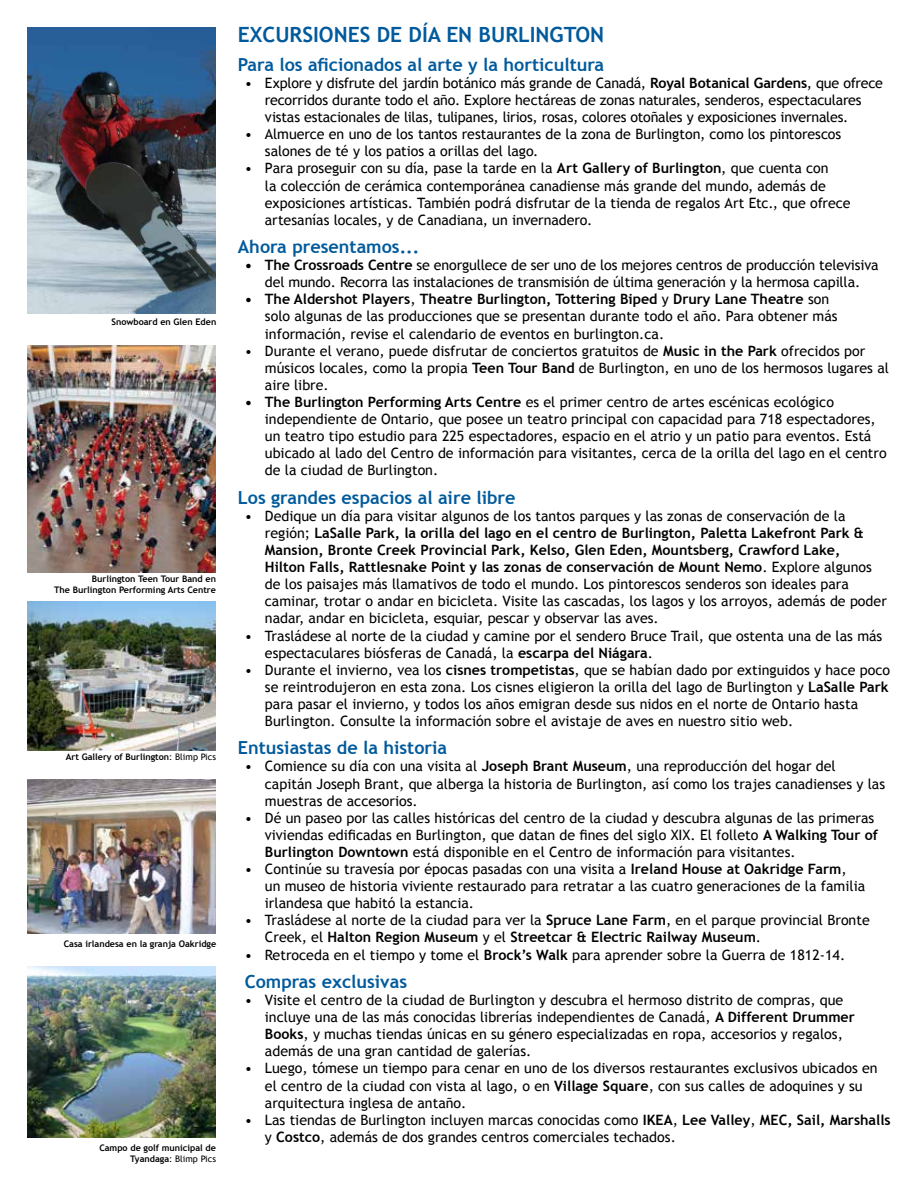
<style>
.page{position:relative;width:918px;height:1188px;background:#fff}
.page>*{position:absolute;margin:0;border:0;box-sizing:border-box;transform-origin:0 0}
.t1{font:700 21px "Trebuchet MS";color:#005a9c}
.t2{font:700 18px "Trebuchet MS";color:#005a9c}
.t3{font:14.25px/17.1px "Trebuchet MS";color:#000}
.t4{font:700 9px/10.8px "Trebuchet MS";color:#000;text-align:right}
.s1{font-weight:400}
.s2{font-weight:700}
</style>
<div class="page">
<img style="left:27px;top:27px;width:189px;height:287px">
<img style="left:27px;top:602px;width:189px;height:148px">
<img style="left:27px;top:779px;width:189px;height:155px">
<img style="left:27px;top:966px;width:189px;height:172px">
<img style="left:27px;top:346px;width:189px;height:226px">
<p class="t4" style="left:111px;top:316px;width:106px">Snowboard en Glen Eden</p>
<p class="t4" style="left:54px;top:573px;width:163px">Burlington Teen Tour Band en<br>The Burlington Performing Arts Centre</p>
<p class="t4" style="left:66px;top:751px;width:152px">Art Gallery of Burlington<span class="s1">: Blimp Pics</span></p>
<p class="t4" style="left:64px;top:938px;width:154px">Casa irlandesa en la granja Oakridge</p>
<p class="t4" style="left:99px;top:1143px;width:118px">Campo de golf municipal de<br>Tyandaga<span class="s1">: Blimp Pics</span></p>
<h1 class="t1" style="left:238px;top:22px;width:368px">EXCURSIONES DE DÍA EN BURLINGTON</h1>
<p class="t2" style="left:238px;top:53px;width:368px">Para los aficionados al arte y la horticultura</p>
<p class="t3" style="left:265px;top:75px;width:620px;text-indent:-20px">• Explore y disfrute del jardín botánico más grande de Canadá, <span class="s2">Royal Botanical Gardens</span>, que ofrece recorridos durante todo el año. Explore hectáreas de zonas naturales, senderos, espectaculares vistas estacionales de lilas, tulipanes, lirios, rosas, colores otoñales y exposiciones invernales.</p>
<p class="t3" style="left:265px;top:126px;width:578px;text-indent:-20px">• Almuerce en uno de los tantos restaurantes de la zona de Burlington, como los pintorescos salones de té y los patios a orillas del lago.</p>
<p class="t3" style="left:265px;top:160px;width:587px;text-indent:-20px">• Para proseguir con su día, pase la tarde en la <span class="s2">Art Gallery of Burlington</span>, que cuenta con<br>la colección de cerámica contemporánea canadiense más grande del mundo, además de exposiciones artísticas. También podrá disfrutar de la tienda de regalos Art Etc., que ofrece artesanías locales, y de Canadiana, un invernadero.</p>
<p class="t2" style="left:238px;top:235px;width:183px">Ahora presentamos...</p>
<p class="t3" style="left:245px;top:257px;width:636px;text-align:center"><span class="s2">• The Crossroads Centre</span> se enorgullece de ser uno de los mejores centros de producción televisiva del mundo. Recorra las instalaciones de transmisión de última generación y la hermosa capilla.</p>
<p class="t3" style="left:265px;top:291px;width:574px;text-indent:-20px"><span class="s2">• The Aldershot Players</span>, <span class="s2">Theatre Burlington, Tottering Biped</span> y <span class="s2">Drury Lane Theatre</span> son solo algunas de las producciones que se presentan durante todo el año. Para obtener más información, revise el calendario de eventos en burlington.ca.</p>
<p class="t3" style="left:265px;top:342px;width:626px;text-indent:-20px">• Durante el verano, puede disfrutar de conciertos gratuitos de <span class="s2">Music in the Park</span> ofrecidos por músicos locales, como la propia <span class="s2">Teen Tour Band</span> de Burlington, en uno de los hermosos lugares al aire libre.</p>
<p class="t3" style="left:265px;top:394px;width:623px;text-indent:-20px"><span class="s2">• The Burlington Performing Arts Centre</span> es el primer centro de artes escénicas ecológico independiente de Ontario, que posee un teatro principal con capacidad para 718 espectadores, un teatro tipo estudio para 225 espectadores, espacio en el atrio y un patio para eventos. Está ubicado al lado del Centro de información para visitantes, cerca de la orilla del lago en el centro de la ciudad de Burlington.</p>
<p class="t2" style="left:238px;top:486px;width:279px">Los grandes espacios al aire libre</p>
<p class="t3" style="left:265px;top:507px;width:623px;text-indent:-20px">• Dedique un día para visitar algunos de los tantos parques y las zonas de conservación de la región; <span class="s2">LaSalle Park, la orilla del lago en el centro de Burlington, Paletta Lakefront Park &amp; Mansion, Bronte Creek Provincial Park, Kelso, Glen Eden, Mountsberg, Crawford Lake,<br>Hilton Falls, Rattlesnake Point y las zonas de conservación de Mount Nemo</span>. Explore algunos de los paisajes más llamativos de todo el mundo. Los pintorescos senderos son ideales para caminar, trotar o andar en bicicleta. Visite las cascadas, los lagos y los arroyos, además de poder nadar, andar en bicicleta, esquiar, pescar y observar las aves.</p>
<p class="t3" style="left:265px;top:627px;width:619px;text-indent:-20px">• Trasládese al norte de la ciudad y camine por el sendero Bruce Trail, que ostenta una de las más espectaculares biósferas de Canadá, la <span class="s2">escarpa del Niágara</span>.</p>
<p class="t3" style="left:265px;top:661px;width:627px;text-indent:-20px">• Durante el invierno, vea los <span class="s2">cisnes trompetistas</span>, que se habían dado por extinguidos y hace poco se reintrodujeron en esta zona. Los cisnes eligieron la orilla del lago de Burlington y <span class="s2">LaSalle Park </span>para pasar el invierno, y todos los años emigran desde sus nidos en el norte de Ontario hasta Burlington. Consulte la información sobre el avistaje de aves en nuestro sitio web.</p>
<p class="t2" style="left:238px;top:737px;width:211px">Entusiastas de la historia</p>
<p class="t3" style="left:265px;top:758px;width:622px;text-indent:-20px">• Comience su día con una visita al <span class="s2">Joseph Brant Museum</span>, una reproducción del hogar del capitán Joseph Brant, que alberga la historia de Burlington, así como los trajes canadienses y las muestras de accesorios.</p>
<p class="t3" style="left:265px;top:809px;width:615px;text-indent:-20px">• Dé un paseo por las calles históricas del centro de la ciudad y descubra algunas de las primeras viviendas edificadas en Burlington, que datan de fines del siglo XIX. El folleto <span class="s2">A Walking Tour of<br>Burlington Downtown</span> está disponible en el Centro de información para visitantes.</p>
<p class="t3" style="left:265px;top:861px;width:602px;text-indent:-20px">• Continúe su travesía por épocas pasadas con una visita a <span class="s2">Ireland House at Oakridge Farm</span>, un museo de historia viviente restaurado para retratar a las cuatro generaciones de la familia irlandesa que habitó la estancia.</p>
<p class="t3" style="left:265px;top:912px;width:606px;text-indent:-20px">• Trasládese al norte de la ciudad para ver la <span class="s2">Spruce Lane Farm</span>, en el parque provincial Bronte<br>Creek, el <span class="s2">Halton Region Museum</span> y el <span class="s2">Streetcar &amp; Electric Railway Museum</span>.</p>
<p class="t3" style="left:245px;top:946px;width:602px">• Retroceda en el tiempo y tome el <span class="s2">Brock’s Walk</span> para aprender sobre la Guerra de 1812-14.</p>
<p class="t2" style="left:245px;top:970px;width:164px">Compras exclusivas</p>
<p class="t3" style="left:265px;top:992px;width:591px;text-indent:-20px">• Visite el centro de la ciudad de Burlington y descubra el hermoso distrito de compras, que incluye una de las más conocidas librerías independientes de Canadá, <span class="s2">A Different Drummer Books</span>, y muchas tiendas únicas en su género especializadas en ropa, accesorios y regalos, además de una gran cantidad de galerías.</p>
<p class="t3" style="left:265px;top:1060px;width:614px;text-indent:-20px">• Luego, tómese un tiempo para cenar en uno de los diversos restaurantes exclusivos ubicados en el centro de la ciudad con vista al lago, o en <span class="s2">Village Square</span>, con sus calles de adoquines y su arquitectura inglesa de antaño.</p>
<p class="t3" style="left:265px;top:1111px;width:627px;text-indent:-20px">• Las tiendas de Burlington incluyen marcas conocidas como <span class="s2">IKEA</span>, <span class="s2">Lee Valley</span>, <span class="s2">MEC, Sail, Marshalls </span>y <span class="s2">Costco</span>, además de dos grandes centros comerciales techados.</p>
</div>
